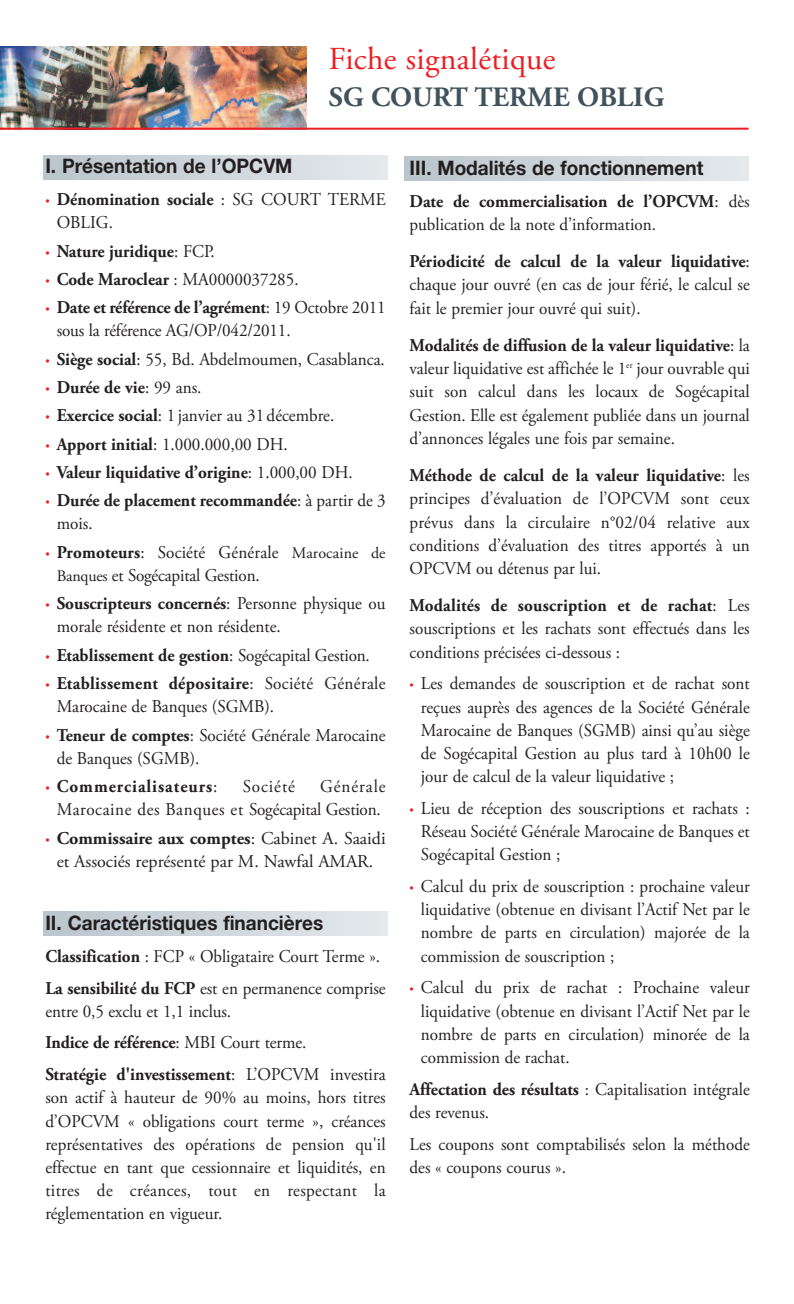
<style>
.page{position:relative;width:794px;height:1304px;background:#fff}
.page>*{position:absolute;margin:0;border:0;box-sizing:border-box;transform-origin:0 0}
.t1{font:32px "Adobe Garamond Pro";letter-spacing:.01em;color:#ee1d23}
.t2{font:700 28px "Adobe Garamond Pro";color:#41525c}
.t3{font:700 20px "Helvetica Neue LT Com";color:#231f20;scale:.95 1}
.t4{font:18px/23.2px "Adobe Garamond Pro";color:#231f20;scale:.95 1}
.t5{font:700 18px/23.2px "Adobe Garamond Pro";color:#231f20;scale:.95 1}
.t6{font:18px/23.2px "Adobe Garamond Pro";color:#231f20;text-align:center}
.t7{font:18px/23.2px "Adobe Garamond Pro";letter-spacing:.035em;color:#231f20;text-align:right;scale:.95 1}
.t8{font:700 18px "Adobe Garamond Pro";letter-spacing:.055em;color:#231f20;scale:.95 1}
.t9{font:18px "Adobe Garamond Pro";letter-spacing:.055em;color:#231f20;scale:.95 1}
.s1{font-weight:400;font-size:12px;color:#ee1d23}
.s2{font-weight:400}
.s3{font-size:12px;color:#ee1d23}
.s4{font-weight:700}
.s5{font-size:16px}
</style>
<div class="page">
<img style="left:0;top:47px;width:306px;height:81px">
<hr style="left:0;top:128px;width:748px;height:2px;background:#ee1d23">
<div style="left:43px;top:911px;width:344px;height:24px;background:linear-gradient(to right,#bac5cc,#e4e8ec)"></div>
<div style="left:405px;top:157px;width:343px;height:23px;background:linear-gradient(to right,#bac5cc,#e4e8ec)"></div>
<div style="left:43px;top:156px;width:344px;height:23px;background:linear-gradient(to right,#bac5cc,#e4e8ec)"></div>
<h1 class="t1" style="left:329px;top:46px;width:228px">Fiche signalétique</h1>
<h2 class="t2" style="left:329px;top:85px;width:337px">SG COURT TERME OBLIG</h2>
<p class="t3" style="left:45px;top:154px;width:262px">I. Présentation de l’OPCVM</p>
<p class="t5" style="left:57px;top:189px;width:348px;text-indent:-11px"><span class="s1">•</span> Dénomination sociale <span class="s2">: SG COURT TERME<br>OBLIG.</span></p>
<p class="t5" style="left:45px;top:241px;width:180px"><span class="s1">•</span> Nature juridique<span class="s2">: FCP.</span></p>
<p class="t4" style="left:45px;top:269px;width:268px"><span class="s3">•</span> <span class="s4">Code Maroclear</span> : MA0000037285.</p>
<p class="t4" style="left:57px;top:297px;width:348px;text-indent:-11px"><span class="s3">•</span> <span class="s4">Date et référence de l’agrément</span>: 19 Octobre 2011 sous la référence AG/OP/042/2011.</p>
<p class="t4" style="left:45px;top:349px;width:359px"><span class="s3">•</span> <span class="s4">Siège social</span>: 55, Bd. Abdelmoumen, Casablanca.</p>
<p class="t5" style="left:45px;top:377px;width:166px"><span class="s1">•</span> Durée de vie<span class="s2">: 99 ans.</span></p>
<p class="t4" style="left:45px;top:406px;width:306px"><span class="s3">•</span> <span class="s4">Exercice social</span>: 1 janvier au 31 décembre.</p>
<p class="t4" style="left:45px;top:434px;width:257px"><span class="s3">•</span> <span class="s4">Apport initial</span>: 1.000.000,00 DH.</p>
<p class="t5" style="left:45px;top:462px;width:325px"><span class="s1">•</span> Valeur liquidative d’origine<span class="s2">: 1.000,00 DH.</span></p>
<p class="t5" style="left:57px;top:490px;width:348px;text-indent:-11px"><span class="s1">•</span> Durée de placement recommandée<span class="s2">: à partir de 3 mois.</span></p>
<p class="t4" style="left:57px;top:542px;width:348px;text-indent:-11px"><span class="s3">•</span> <span class="s4">Promoteurs</span>: Société Générale <span class="s5">Marocaine de<br>Banques</span> et Sogécapital Gestion.</p>
<p class="t4" style="left:57px;top:593px;width:348px;text-indent:-11px"><span class="s3">•</span> <span class="s4">Souscripteurs concernés</span>: Personne physique ou morale résidente et non résidente.</p>
<p class="t5" style="left:45px;top:645px;width:343px"><span class="s1">•</span> Etablissement de gestion<span class="s2">: Sogécapital Gestion.</span></p>
<p class="t4" style="left:57px;top:673px;width:348px;text-indent:-11px"><span class="s3">•</span> <span class="s4">Etablissement dépositaire</span>: Société Générale<br>Marocaine de Banques (SGMB).</p>
<p class="t4" style="left:57px;top:725px;width:348px;text-indent:-11px"><span class="s3">•</span> <span class="s4">Teneur de comptes</span>: Société Générale Marocaine de Banques (SGMB).</p>
<p class="t8" style="left:45px;top:779px;width:183px"><span class="s1">•</span> Commercialisateurs<span class="s2">:</span></p>
<p class="t9" style="left:243px;top:779px;width:56px">Société</p>
<p class="t7" style="left:57px;top:776px;width:348px">Générale<br>Marocaine des Banques et Sogécapital Gestion.</p>
<p class="t6" style="left:45px;top:828px;width:342px"><span class="s3">•</span> <span class="s4">Commissaire aux comptes</span>: Cabinet A. Saaidi et Associés représenté par M. Nawfal AMAR.</p>
<p class="t3" style="left:45px;top:910px;width:294px">II. Caractéristiques financières</p>
<p class="t4" style="left:45px;top:942px;width:360px;line-height:31.8px"><span class="s4">Classification</span> : FCP « Obligataire Court Terme ».<br><span class="s4">La sensibilité du FCP</span> est en permanence comprise</p>
<p class="t4" style="left:45px;top:997px;width:360px;line-height:31.8px">entre 0,5 exclu et 1,1 inclus.<br><span class="s4">Indice de référence</span>: MBI Court terme.<br><span class="s4">Stratégie d'investissement</span>: L’OPCVM investira</p>
<p class="t4" style="left:45px;top:1088px;width:360px;text-align:justify">son actif à hauteur de 90% au moins, hors titres d’OPCVM « obligations court terme », créances représentatives des opérations de pension qu'il effectue en tant que cessionnaire et liquidités, en titres de créances, tout en respectant la réglementation en vigueur.</p>
<p class="t3" style="left:409px;top:155px;width:311px">III. Modalités de fonctionnement</p>
<p class="t4" style="left:409px;top:191px;width:360px"><span class="s4">Date de commercialisation de l’OPCVM</span>: dès publication de la note d’information.</p>
<p class="t4" style="left:409px;top:251px;width:360px;text-align:justify"><span class="s4">Périodicité de calcul de la valeur liquidative</span>: chaque jour ouvré (en cas de jour férié, le calcul se fait le premier jour ouvré qui suit).</p>
<p class="t4" style="left:409px;top:335px;width:360px;text-align:justify"><span class="s4">Modalités de diffusion de la valeur liquidative</span>: la valeur liquidative est affichée le 1<sup>er</sup> jour ouvrable qui suit son calcul dans les locaux de Sogécapital Gestion. Elle est également publiée dans un journal d’annonces légales une fois par semaine.</p>
<p class="t4" style="left:409px;top:465px;width:360px;text-align:justify"><span class="s4">Méthode de calcul de la valeur liquidative</span>: les principes d’évaluation de l’OPCVM sont ceux prévus dans la circulaire n°02/04 relative aux conditions d’évaluation des titres apportés à un OPCVM ou détenus par lui.</p>
<p class="t4" style="left:409px;top:596px;width:360px;text-align:justify"><span class="s4">Modalités de souscription et de rachat</span>: Les souscriptions et les rachats sont effectués dans les conditions précisées ci-dessous :</p>
<p class="t4" style="left:421px;top:674px;width:348px;text-align:justify;text-indent:-11px"><span class="s3">•</span> Les demandes de souscription et de rachat sont reçues auprès des agences de la Société Générale Marocaine de Banques (SGMB) ainsi qu’au siège de Sogécapital Gestion au plus tard à 10h00 le jour de calcul de la valeur liquidative ;</p>
<p class="t4" style="left:421px;top:798px;width:348px;text-align:justify;text-indent:-11px"><span class="s3">•</span> Lieu de réception des souscriptions et rachats :<br>Réseau Société Générale Marocaine de Banques et Sogécapital Gestion ;</p>
<p class="t4" style="left:421px;top:876px;width:348px;text-align:justify;text-indent:-11px"><span class="s3">•</span> Calcul du prix de souscription : prochaine valeur liquidative (obtenue en divisant l’Actif Net par le nombre de parts en circulation) majorée de la commission de souscription ;</p>
<p class="t4" style="left:421px;top:978px;width:348px;text-align:justify;text-indent:-11px"><span class="s3">•</span> Calcul du prix de rachat : Prochaine valeur liquidative (obtenue en divisant l’Actif Net par le nombre de parts en circulation) minorée de la commission de rachat.</p>
<p class="t4" style="left:409px;top:1079px;width:360px"><span class="s4">Affectation des résultats</span> : Capitalisation intégrale des revenus.</p>
<p class="t4" style="left:409px;top:1134px;width:360px">Les coupons sont comptabilisés selon la méthode des « coupons courus ».</p>
</div>
